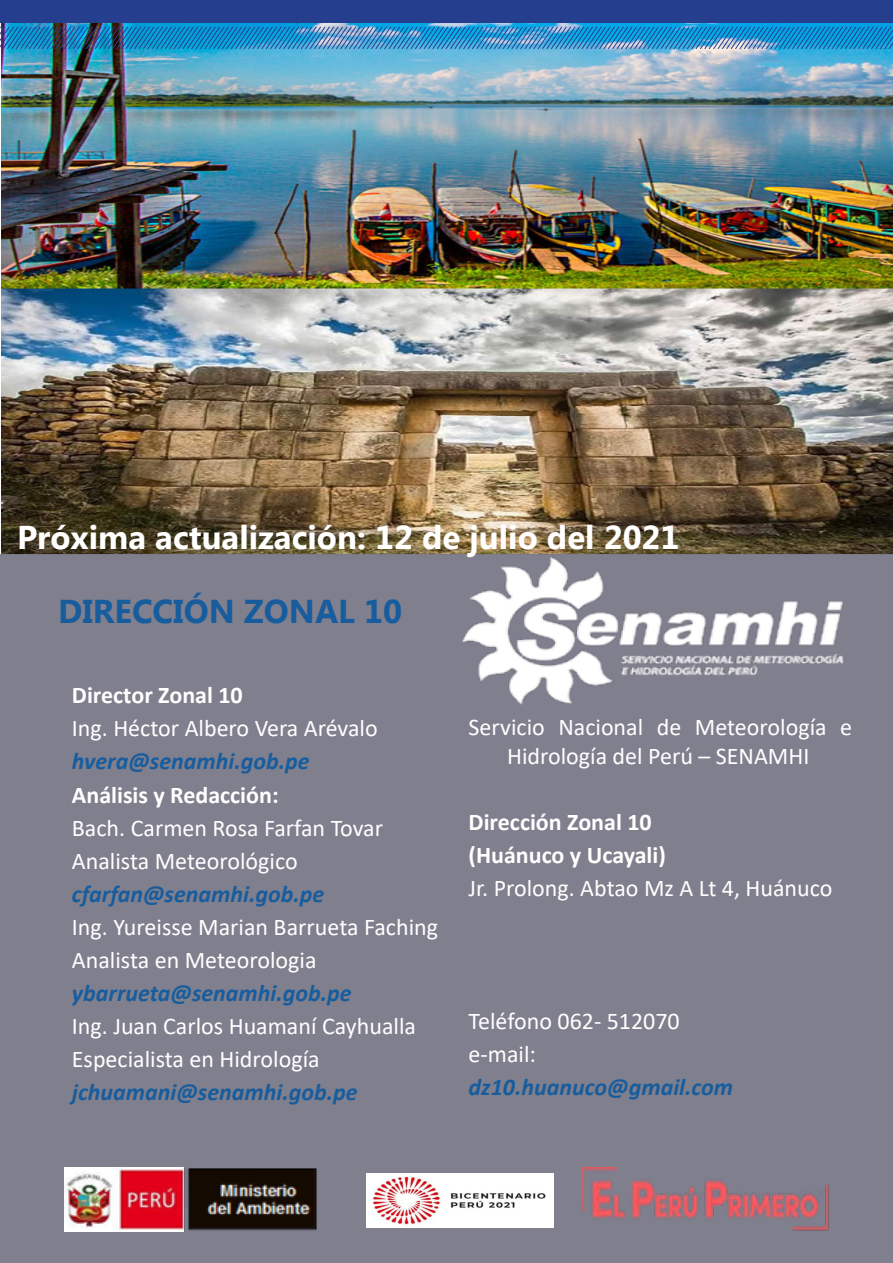
<style>
.page{position:relative;width:893px;height:1263px;background:#fff}
.page>*{position:absolute;margin:0;border:0;box-sizing:border-box;transform-origin:0 0}
.t1{font:700 33px "Myanmar Text";color:#fff}
.t2{font:700 33px "Myanmar Text";color:#175d9e}
.t3{font:24px/28.8px "Calibri";color:#fff;text-align:center}
.t4{font:italic 700 24px "Calibri";color:#175d9e}
.t5{font:700 24px "Calibri";color:#fff}
</style>
<div class="page">
<img style="left:2px;top:23px;width:891px;height:532px">
<div style="left:0;top:555px;width:893px;height:708px;background:#7c7b8a"></div>
<div style="left:0;top:0;width:893px;height:23px;background:#253f8e"></div>
<img style="left:461px;top:557px;width:383px;height:148px">
<img style="left:0;top:26px;width:893px;height:24px">
<img style="left:65px;top:1167px;width:252px;height:64px">
<img style="left:581px;top:1168px;width:248px;height:63px">
<img style="left:367px;top:1173px;width:186px;height:54px">
<p class="t1" style="left:17px;top:518px;width:664px">Próxima actualización: 12 de julio del 2021</p>
<p class="t2" style="left:58px;top:592px;width:345px">DIRECCIÓN ZONAL 10</p>
<p class="t5" style="left:72px;top:678px;width:172px">Director Zonal 10</p>
<p class="t3" style="left:72px;top:713px;width:307px">Ing. Héctor Albero Vera Arévalo</p>
<p class="t4" style="left:72px;top:744px;width:239px">hvera@senamhi.gob.pe</p>
<p class="t5" style="left:72px;top:777px;width:208px">Análisis y Redacción:</p>
<p class="t3" style="left:72px;top:813px;width:313px">Bach. Carmen Rosa Farfan Tovar</p>
<p class="t3" style="left:72px;top:846px;width:227px">Analista Meteorológico</p>
<p class="t4" style="left:72px;top:877px;width:254px">cfarfan@senamhi.gob.pe</p>
<p class="t3" style="left:72px;top:912px;width:368px">Ing. Yureisse Marian Barrueta Faching</p>
<p class="t3" style="left:72px;top:945px;width:246px">Analista en Meteorologia</p>
<p class="t4" style="left:72px;top:976px;width:281px">ybarrueta@senamhi.gob.pe</p>
<p class="t3" style="left:72px;top:1011px;width:346px">Ing. Juan Carlos Huamaní Cayhualla</p>
<p class="t3" style="left:72px;top:1044px;width:249px">Especialista en Hidrología</p>
<p class="t4" style="left:72px;top:1075px;width:287px">jchuamani@senamhi.gob.pe</p>
<p class="t3" style="left:469px;top:712px;width:385px">Servicio Nacional de Meteorología e<br>Hidrología del Perú – SENAMHI</p>
<p class="t5" style="left:469px;top:805px;width:185px">Dirección Zonal 10</p>
<p class="t5" style="left:469px;top:838px;width:199px">(Huánuco y Ucayali)</p>
<p class="t3" style="left:469px;top:873px;width:365px">Jr. Prolong. Abtao Mz A Lt 4, Huánuco</p>
<p class="t3" style="left:469px;top:1006px;width:213px">Teléfono 062- 512070</p>
<p class="t3" style="left:469px;top:1039px;width:69px">e-mail:</p>
<p class="t4" style="left:469px;top:1070px;width:266px">dz10.huanuco@gmail.com</p>
</div>
